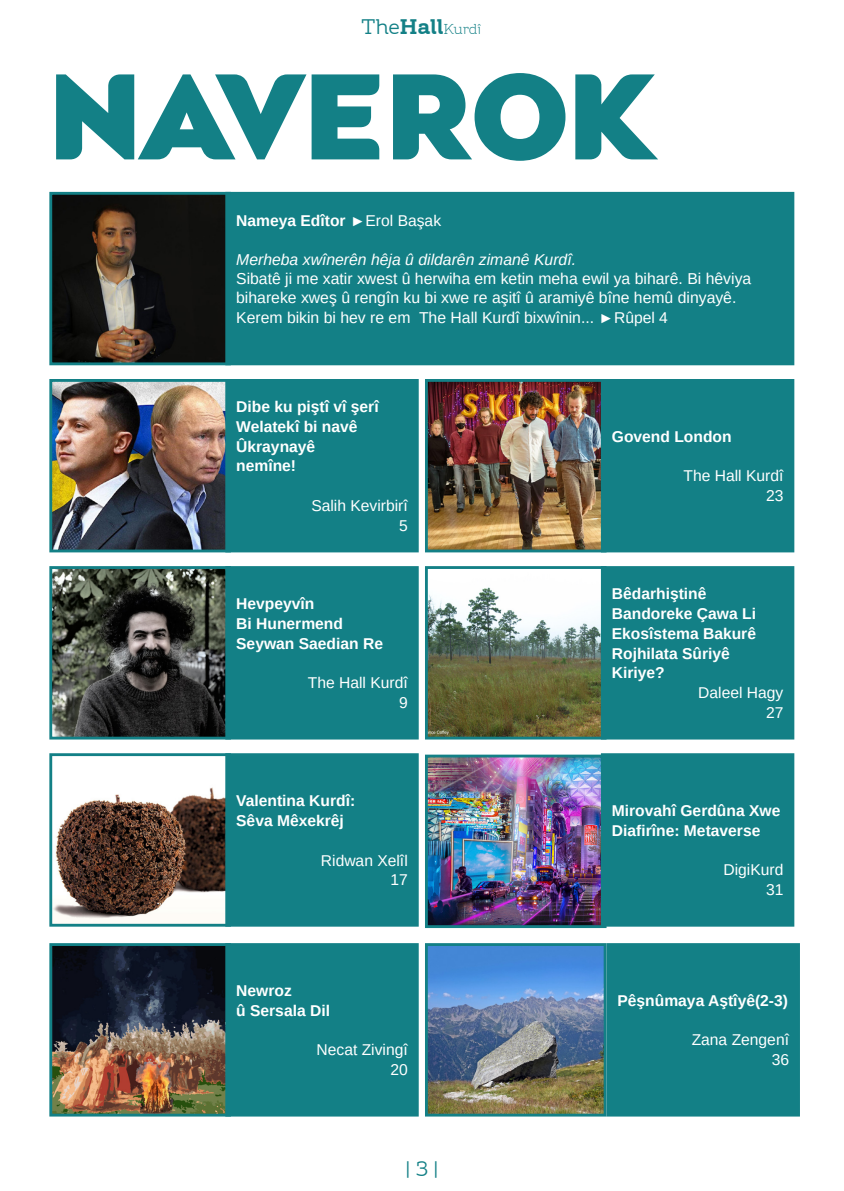
<style>
.page{position:relative;width:844px;height:1191px;background:#fff}
.page>*{position:absolute;margin:0;border:0;box-sizing:border-box;transform-origin:0 0}
.t1{font:900 116.02px "Agenor";letter-spacing:-.01em;color:#138086}
.t2{font:21px "Amazing Slab";color:#138086}
.t3{font:15.75px/19.2px "Arimo";color:#fff}
.t4{font:italic 15.75px "Arimo";color:#fff}
.t5{font:700 15.58px/19.9px "Arimo";color:#fff}
.t6{font:15.58px "Arimo";color:#fff}
.t7{font:300 14.35px "Amazing Slab";letter-spacing:-.015em;color:#138086}
.s1{font-weight:400;font-size:21px}
.s2{font-weight:700;font-size:21px}
.s3{font-weight:400}
.s4{font-size:15.58px}
</style>
<div class="page">
<svg style="left:49px;top:191px;width:175px;height:175px;background:#2d2d27"></svg>
<div style="left:224px;top:191px;width:571px;height:175px;background:#138086"></div>
<img style="left:49px;top:379px;width:746px;height:174px">
<img style="left:49px;top:753px;width:746px;height:176px">
<svg style="left:49px;top:566px;width:746px;height:174px;background:#3d7976"></svg>
<img style="left:49px;top:943px;width:751px;height:174px">
<p class="t7" style="left:361px;top:19px;width:121px"><span class="s1">The</span><span class="s2">Hall</span>Kurdî</p>
<p class="t1" style="left:49px;top:42px;width:610px">NAVEROK</p>
<p class="t5" style="left:236px;top:210px;width:206px">Nameya Edîtor <span class="s3">►Erol Başak</span></p>
<p class="t4" style="left:236px;top:249px;width:341px">Merheba xwînerên hêja û dildarên zimanê Kurdî.</p>
<p class="t3" style="left:236px;top:269px;width:516px">Sibatê ji me xatir xwest û herwiha em ketin meha ewil ya biharê. Bi hêviya bihareke xweş û rengîn ku bi xwe re aşitî û aramiyê bîne hemû dinyayê.</p>
<p class="t3" style="left:236px;top:308px;width:433px">Kerem bikin bi hev re em The Hall Kurdî bixwînin... <span class="s4">►Rûpel 4</span></p>
<p class="t5" style="left:236px;top:396px;width:144px">Dibe ku piştî vî şerî</p>
<p class="t5" style="left:236px;top:416px;width:123px">Welatekî bi navê<br>Ûkraynayê</p>
<p class="t5" style="left:236px;top:456px;width:61px">nemîne!</p>
<p class="t6" style="left:311px;top:496px;width:98px">Salih Kevirbirî</p>
<p class="t6" style="left:399px;top:516px;width:10px">5</p>
<p class="t5" style="left:236px;top:593px;width:80px">Hevpeyvîn</p>
<p class="t5" style="left:236px;top:613px;width:108px">Bi Hunermend</p>
<p class="t5" style="left:236px;top:633px;width:148px">Seywan Saedian Re</p>
<p class="t6" style="left:308px;top:673px;width:101px">The Hall Kurdî</p>
<p class="t6" style="left:399px;top:693px;width:10px">9</p>
<p class="t5" style="left:236px;top:790px;width:120px">Valentina Kurdî:<br>Sêva Mêxekrêj</p>
<p class="t6" style="left:321px;top:850px;width:88px">Ridwan Xelîl</p>
<p class="t6" style="left:390px;top:870px;width:19px">17</p>
<p class="t5" style="left:236px;top:980px;width:57px">Newroz</p>
<p class="t5" style="left:236px;top:1000px;width:95px">û Sersala Dil</p>
<p class="t6" style="left:316px;top:1040px;width:93px">Necat Zivingî</p>
<p class="t6" style="left:390px;top:1060px;width:19px">20</p>
<h2 class="t2" style="left:406px;top:1153px;width:33px">| 3 |</h2>
<p class="t5" style="left:611px;top:426px;width:121px">Govend London</p>
<p class="t6" style="left:683px;top:466px;width:101px">The Hall Kurdî</p>
<p class="t6" style="left:765px;top:486px;width:19px">23</p>
<p class="t5" style="left:611px;top:584px;width:146px">Bêdarhiştinê<br>Bandoreke Çawa Li<br>Ekosîstema Bakurê<br>Rojhilata Sûriyê<br>Kiriye?</p>
<p class="t6" style="left:698px;top:683px;width:87px">Daleel Hagy</p>
<p class="t6" style="left:765px;top:703px;width:19px">27</p>
<p class="t5" style="left:611px;top:800px;width:170px">Mirovahî Gerdûna Xwe<br>Diafirîne: Metaverse</p>
<p class="t6" style="left:723px;top:860px;width:61px">DigiKurd</p>
<p class="t6" style="left:765px;top:880px;width:19px">31</p>
<p class="t5" style="left:617px;top:990px;width:172px">Pêşnûmaya Aştîyê(2-3)</p>
<p class="t6" style="left:691px;top:1030px;width:99px">Zana Zengenî</p>
<p class="t6" style="left:771px;top:1050px;width:19px">36</p>
</div>
